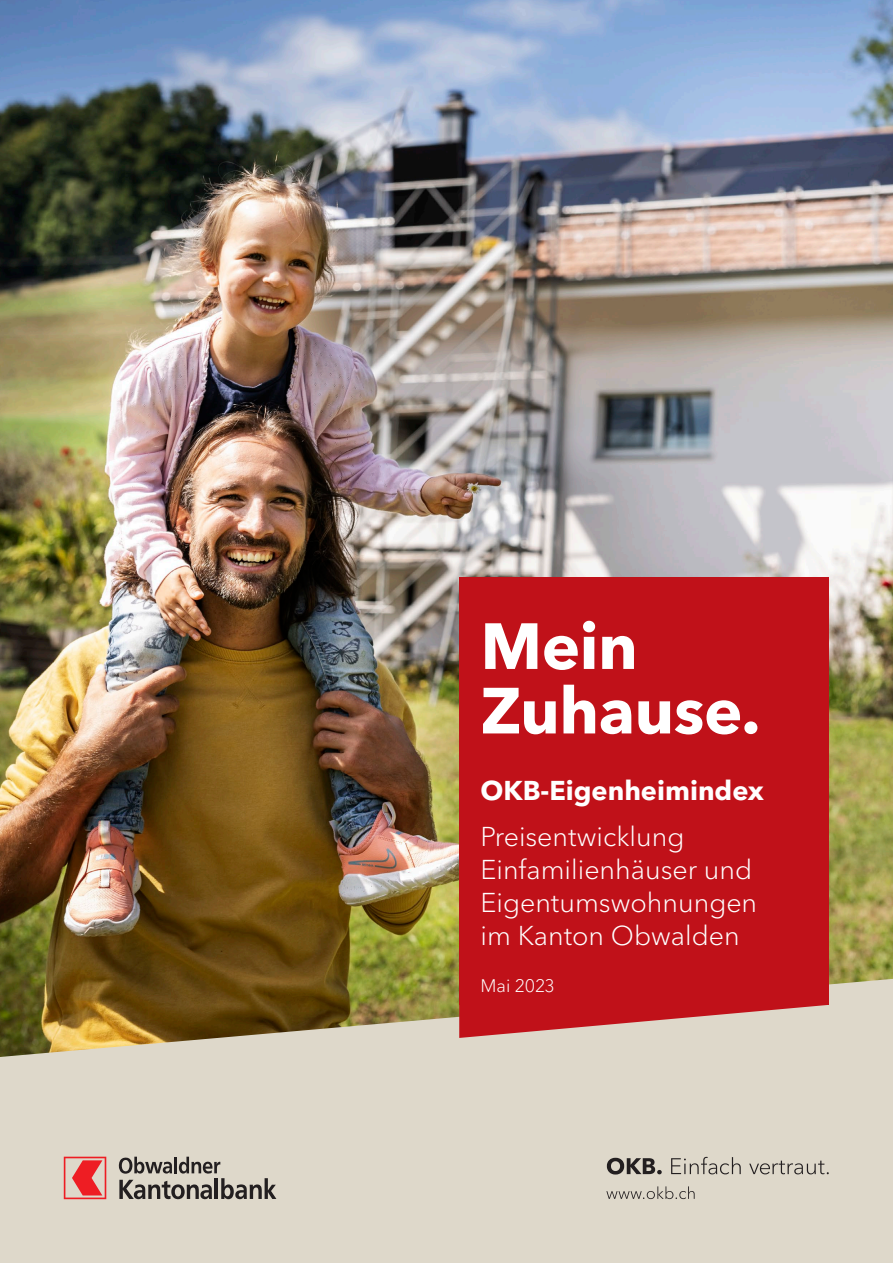
<style>
.page{position:relative;width:893px;height:1263px;background:#fff}
.page>*{position:absolute;margin:0;border:0;box-sizing:border-box;transform-origin:0 0}
.t1{font:700 64.5px/64.5px "Avenir Next LT Pro";letter-spacing:-.01em;color:#fff}
.t2{font:300 27px/33px "Avenir Next LT Pro";color:#fff}
.t3{font:700 27px "Avenir Next LT Pro";color:#fff}
.t4{font:300 18px "Avenir Next LT Pro";letter-spacing:-.01em;color:#fff}
</style>
<div class="page">
<img style="left:0;top:0;width:893px;height:979px">
<svg style="left:0;top:979px;width:893px;height:284px;background:#d1c9b5"></svg>
<svg style="left:64px;top:1157px;width:42px;height:42px;background:#e67773"></svg>
<svg style="left:119px;top:1157px;width:157px;height:42px;background:#a49f95"></svg>
<svg style="left:607px;top:1158px;width:55px;height:16px"></svg>
<svg style="left:671px;top:1157px;width:70px;height:17px"></svg>
<svg style="left:749px;top:1161px;width:80px;height:13px"></svg>
<svg style="left:606px;top:1186px;width:89px;height:13px"></svg>
<div style="left:459px;top:577px;width:370px;height:428px;background:#c01119"></div>
<svg style="left:459px;top:1005px;width:370px;height:33px;background:#cf7572"></svg>
<h1 class="t1" style="left:480px;top:614px;width:282px">Mein<br>Zuhause.</h1>
<p class="t3" style="left:480px;top:774px;width:285px">OKB-Eigenheimindex</p>
<p class="t2" style="left:480px;top:820px;width:278px">Preisentwicklung<br>Einfamilienhäuser und<br>Eigentumswohnungen im Kanton Obwalden</p>
<p class="t4" style="left:480px;top:975px;width:76px">Mai 2023</p>
</div>
